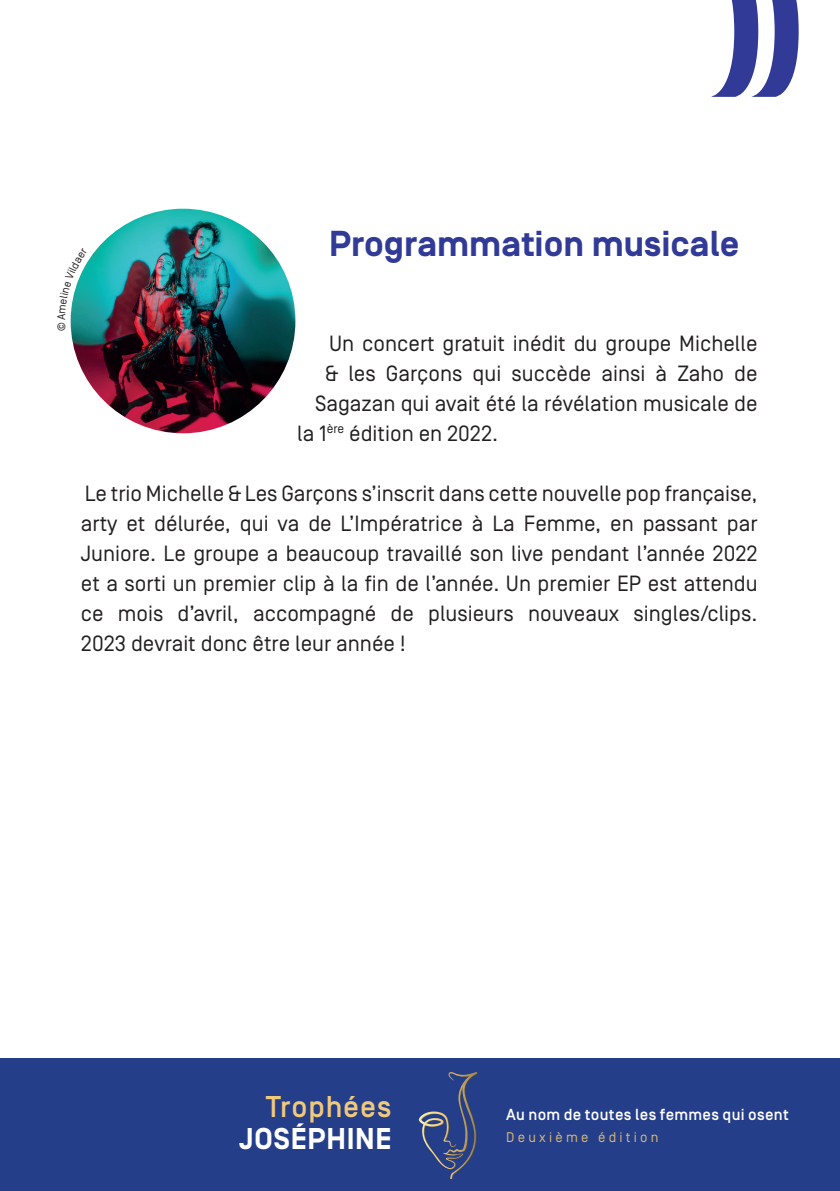
<style>
.page{position:relative;width:840px;height:1191px;background:#fff}
.page>*{position:absolute;margin:0;border:0;box-sizing:border-box;transform-origin:0 0}
.t1{font:700 36px "Simplon Norm";color:#313b97}
.t2{font:700 30px "Simplon Norm";letter-spacing:.025em;color:#fff}
.t3{font:500 30px "Simplon Norm";letter-spacing:.03em;color:#f0c97b}
.t4{font:22px/30px "Simplon Norm";color:#231f20;text-align:justify}
.t5{font:500 16px "Simplon Norm";letter-spacing:.02em;color:#fff}
.t6{font:14px "Simplon Norm";letter-spacing:.23em;color:#d8b875}
</style>
<div class="page">
<div style="left:0;top:1058px;width:839px;height:133px;background:#253e8a"></div>
<svg style="left:418px;top:1072px;width:60px;height:106px"></svg>
<svg style="left:711px;top:0;width:87px;height:97px"></svg>
<img style="left:71px;top:209px;width:224px;height:224px;border-radius:112px">
<svg style="left:70px;top:262px;width:17px;height:69px"></svg>
<h1 class="t1" style="left:329px;top:224px;width:411px">Programmation musicale</h1>
<p class="t4" style="left:329px;top:328px;width:429px">Un concert gratuit inédit du groupe Michelle</p>
<p class="t4" style="left:325px;top:359px;width:434px">&amp; les Garçons qui succède ainsi à Zaho de</p>
<p class="t4" style="left:315px;top:389px;width:443px">Sagazan qui avait été la révélation musicale de</p>
<p class="t4" style="left:297px;top:418px;width:202px">la 1<sup>ère</sup> édition en 2022.</p>
<p class="t4" style="left:81px;top:478px;width:678px">Le trio Michelle &amp; Les Garçons s’inscrit dans cette nouvelle pop française, arty et délurée, qui va de L’Impératrice à La Femme, en passant par Juniore. Le groupe a beaucoup travaillé son live pendant l’année 2022 et a sorti un premier clip à la fin de l’année. Un premier EP est attendu ce mois d’avril, accompagné de plusieurs nouveaux singles/clips.<br>2023 devrait donc être leur année !</p>
<h2 class="t3" style="left:266px;top:1090px;width:127px">Trophées</h2>
<h2 class="t2" style="left:239px;top:1122px;width:153px">JOSÉPHINE</h2>
<p class="t5" style="left:506px;top:1106px;width:284px">Au nom de toutes les femmes qui osent</p>
<p class="t6" style="left:506px;top:1129px;width:154px">Deuxième édition</p>
</div>
